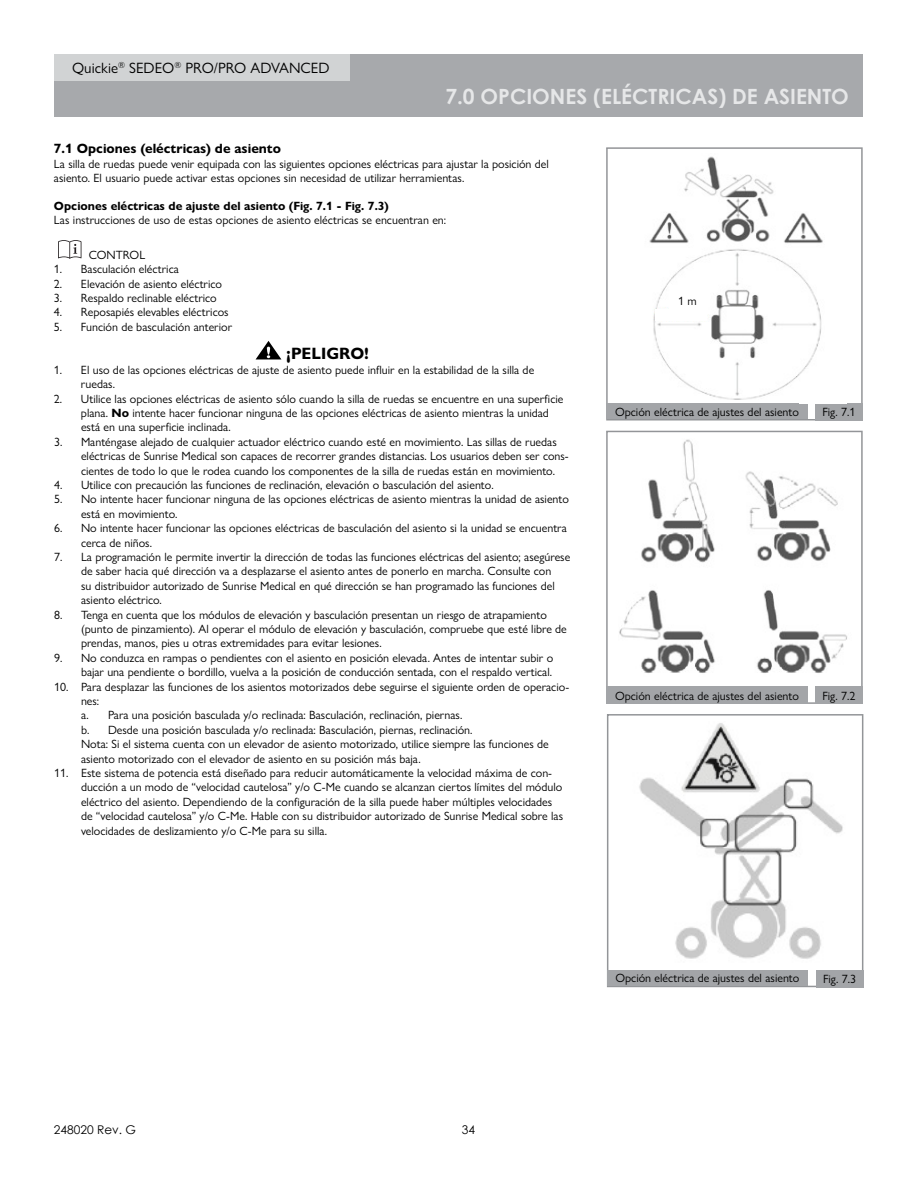
<style>
.page{position:relative;width:918px;height:1188px;background:#fff}
.page>*{position:absolute;margin:0;border:0;box-sizing:border-box;transform-origin:0 0}
.t1{font:700 21px "Century Gothic";color:#e6e7e8}
.t2{font:700 16.5px "Gill Sans Nova";color:#000}
.t3{font:15px "Gill Sans Nova";color:#000}
.t4{font:700 13.5px "Gill Sans Nova";color:#000}
.t5{font:12px/14.4px "Gill Sans Nova";color:#000}
.t6{font:700 12px "Gill Sans Nova";color:#000}
.t7{font:12px "Century Gothic";color:#000}
.s1{font-weight:700}
</style>
<div class="page">
<div style="left:54px;top:54px;width:809px;height:63px;background:#a7a9ac"></div>
<div style="left:54px;top:54px;width:296px;height:26px;background:#d1d3d4"></div>
<svg style="left:58px;top:240px;width:23px;height:19px"></svg>
<svg style="left:256px;top:341px;width:25px;height:18px"></svg>
<svg style="left:606px;top:147px;width:257px;height:274px"></svg>
<div style="left:815px;top:403px;width:48px;height:18px;background:#a3a5a8"></div>
<div style="left:606px;top:403px;width:202px;height:16px;background:#a3a5a8"></div>
<div style="left:800px;top:386px;width:47px;height:17px;background:#fff"></div>
<svg style="left:606px;top:431px;width:257px;height:273px"></svg>
<div style="left:815px;top:687px;width:48px;height:17px;background:#a3a5a8"></div>
<div style="left:606px;top:687px;width:202px;height:17px;background:#a3a5a8"></div>
<svg style="left:607px;top:714px;width:256px;height:273px"></svg>
<div style="left:816px;top:970px;width:47px;height:17px;background:#a3a5a8"></div>
<div style="left:607px;top:970px;width:201px;height:16px;background:#a3a5a8"></div>
<div style="left:669px;top:292px;width:37px;height:18px;background:#fff"></div>
<div style="left:655px;top:310px;width:51px;height:11px;background:#fff"></div>
<p class="t3" style="left:72px;top:62px;width:259px">Quickie<sup>®</sup> SEDEO<sup>®</sup> PRO/PRO ADVANCED</p>
<h1 class="t1" style="left:445px;top:87px;width:405px">7.0 OPCIONES (ELÉCTRICAS) DE ASIENTO</h1>
<p class="t4" style="left:54px;top:143px;width:229px">7.1 Opciones (eléctricas) de asiento</p>
<p class="t5" style="left:54px;top:158px;width:496px">La silla de ruedas puede venir equipada con las siguientes opciones eléctricas para ajustar la posición del asiento. El usuario puede activar estas opciones sin necesidad de utilizar herramientas.</p>
<p class="t6" style="left:54px;top:201px;width:336px">Opciones eléctricas de ajuste del asiento (Fig. 7.1 - Fig. 7.3)</p>
<p class="t5" style="left:54px;top:214px;width:394px">Las instrucciones de uso de estas opciones de asiento eléctricas se encuentran en:</p>
<p class="t5" style="left:89px;top:249px;width:58px">CONTROL</p>
<p class="t5" style="left:54px;top:263px;width:126px">1. Basculación eléctrica</p>
<p class="t5" style="left:54px;top:278px;width:170px">2. Elevación de asiento eléctrico</p>
<p class="t5" style="left:54px;top:292px;width:164px">3. Respaldo reclinable eléctrico</p>
<p class="t5" style="left:54px;top:306px;width:176px">4. Reposapiés elevables eléctricos</p>
<p class="t5" style="left:54px;top:321px;width:180px">5. Función de basculación anterior</p>
<h2 class="t2" style="left:286px;top:348px;width:84px">¡PELIGRO!</h2>
<p class="t5" style="left:81px;top:364px;width:455px;text-indent:-27px">1. El uso de las opciones eléctricas de ajuste de asiento puede influir en la estabilidad de la silla de ruedas.</p>
<p class="t5" style="left:81px;top:393px;width:484px;text-indent:-27px">2. Utilice las opciones eléctricas de asiento sólo cuando la silla de ruedas se encuentre en una superficie plana. <span class="s1">No</span> intente hacer funcionar ninguna de las opciones eléctricas de asiento mientras la unidad está en una superficie inclinada.</p>
<p class="t5" style="left:81px;top:436px;width:489px;text-indent:-27px">3. Manténgase alejado de cualquier actuador eléctrico cuando esté en movimiento. Las sillas de ruedas eléctricas de Sunrise Medical son capaces de recorrer grandes distancias. Los usuarios deben ser cons&shy;cientes de todo lo que le rodea cuando los componentes de la silla de ruedas están en movimiento.</p>
<p class="t5" style="left:54px;top:479px;width:441px">4. Utilice con precaución las funciones de reclinación, elevación o basculación del asiento.</p>
<p class="t5" style="left:81px;top:493px;width:490px;text-indent:-27px">5. No intente hacer funcionar ninguna de las opciones eléctricas de asiento mientras la unidad de asiento está en movimiento.</p>
<p class="t5" style="left:81px;top:522px;width:487px;text-indent:-27px">6. No intente hacer funcionar las opciones eléctricas de basculación del asiento si la unidad se encuentra cerca de niños.</p>
<p class="t5" style="left:81px;top:551px;width:491px;text-indent:-27px">7. La programación le permite invertir la dirección de todas las funciones eléctricas del asiento; asegúrese de saber hacia qué dirección va a desplazarse el asiento antes de ponerlo en marcha. Consulte con<br>su distribuidor autorizado de Sunrise Medical en qué dirección se han programado las funciones del asiento eléctrico.</p>
<p class="t5" style="left:81px;top:609px;width:487px;text-indent:-27px">8. Tenga en cuenta que los módulos de elevación y basculación presentan un riesgo de atrapamiento (punto de pinzamiento). Al operar el módulo de elevación y basculación, compruebe que esté libre de prendas, manos, pies u otras extremidades para evitar lesiones.</p>
<p class="t5" style="left:54px;top:652px;width:501px;text-align:right">9. No conduzca en rampas o pendientes con el asiento en posición elevada. Antes de intentar subir o bajar una pendiente o bordillo, vuelva a la posición de conducción sentada, con el respaldo vertical.</p>
<p class="t5" style="left:81px;top:681px;width:490px;text-indent:-27px">10. Para desplazar las funciones de los asientos motorizados debe seguirse el siguiente orden de operacio&shy;nes:<br>a. Para una posición basculada y/o reclinada: Basculación, reclinación, piernas.<br>b. Desde una posición basculada y/o reclinada: Basculación, piernas, reclinación.<br>Nota: Si el sistema cuenta con un elevador de asiento motorizado, utilice siempre las funciones de asiento motorizado con el elevador de asiento en su posición más baja.</p>
<p class="t5" style="left:81px;top:767px;width:484px;text-indent:-27px">11. Este sistema de potencia está diseñado para reducir automáticamente la velocidad máxima de con&shy;ducción a un modo de “velocidad cautelosa” y/o C-Me cuando se alcanzan ciertos límites del módulo eléctrico del asiento. Dependiendo de la configuración de la silla puede haber múltiples velocidades de “velocidad cautelosa” y/o C-Me. Hable con su distribuidor autorizado de Sunrise Medical sobre las velocidades de deslizamiento y/o C-Me para su silla.</p>
<p class="t5" style="left:678px;top:295px;width:20px">1 m</p>
<p class="t5" style="left:615px;top:406px;width:186px">Opción eléctrica de ajustes del asiento</p>
<p class="t5" style="left:822px;top:406px;width:34px">Fig. 7.1</p>
<p class="t5" style="left:615px;top:690px;width:186px">Opción eléctrica de ajustes del asiento</p>
<p class="t5" style="left:822px;top:690px;width:34px">Fig. 7.2</p>
<p class="t5" style="left:615px;top:972px;width:186px">Opción eléctrica de ajustes del asiento</p>
<p class="t5" style="left:823px;top:973px;width:34px">Fig. 7.3</p>
<p class="t7" style="left:54px;top:1124px;width:84px">248020 Rev. G</p>
<p class="t7" style="left:462px;top:1124px;width:15px">34</p>
</div>
